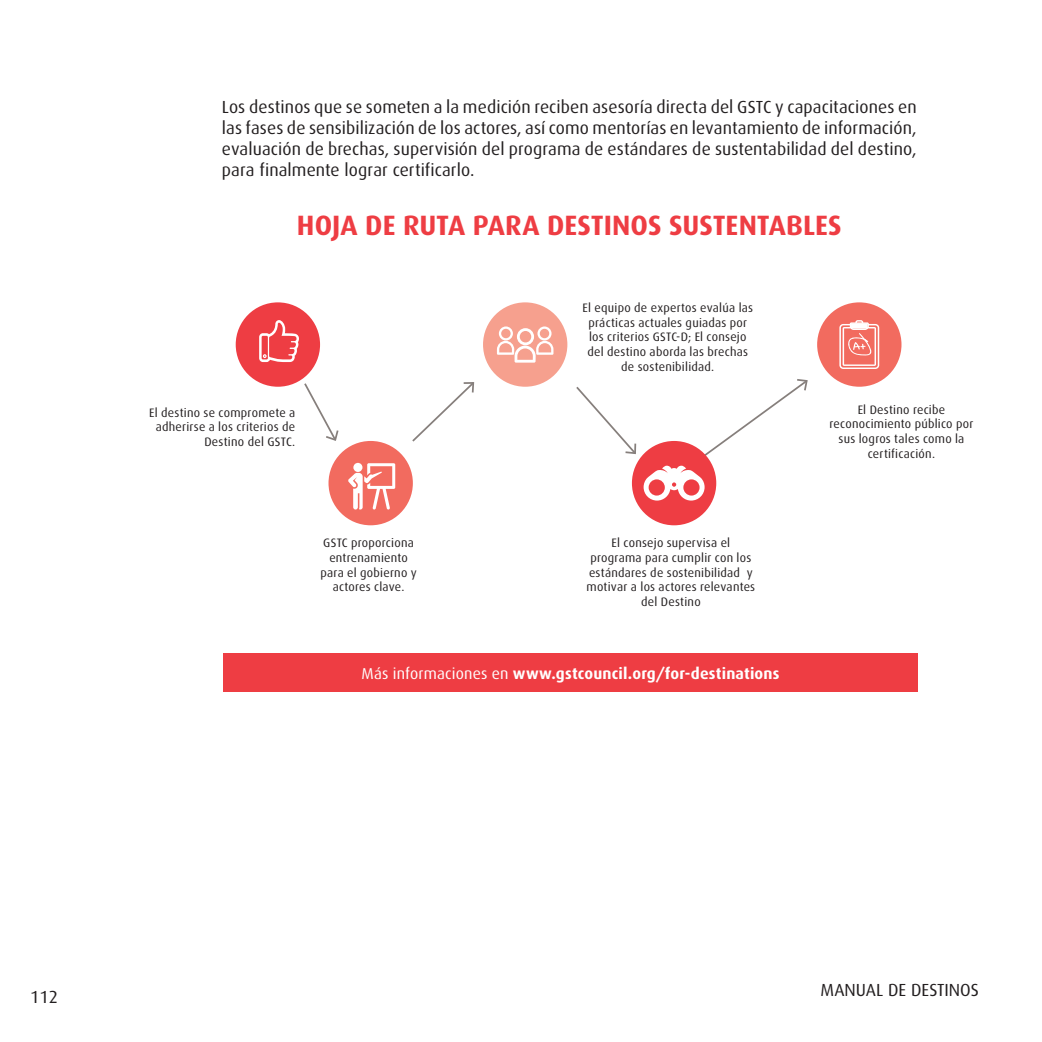
<style>
.page{position:relative;width:1042px;height:1042px;background:#fff}
.page>*{position:absolute;margin:0;border:0;box-sizing:border-box;transform-origin:0 0}
.t1{font:700 28px "Dax";color:#ee3d43}
.t2{font:17.5px/21px "Dax";letter-spacing:.005em;color:#231f20;text-align:justify}
.t3{font:700 15.75px "Dax";letter-spacing:.015em;color:#fff}
.t4{font:12.25px/14.7px "Dax";letter-spacing:.02em;color:#231f20;text-align:center}
.s1{font-weight:400}
</style>
<div class="page">
<div style="left:236px;top:302px;width:84px;height:85px;background:#ee3d43;border-radius:50%"></div>
<svg style="left:259px;top:320px;width:40px;height:42px"></svg>
<div style="left:328px;top:441px;width:85px;height:84px;background:#f26b5f;border-radius:50%"></div>
<svg style="left:348px;top:463px;width:47px;height:46px"></svg>
<div style="left:817px;top:302px;width:84px;height:85px;background:#f26b5f;border-radius:50%"></div>
<svg style="left:839px;top:320px;width:40px;height:49px"></svg>
<div style="left:851px;top:323px;width:16px;height:6px;border:4px solid #fff"></div>
<svg style="left:304px;top:383px;width:35px;height:58px"></svg>
<svg style="left:412px;top:382px;width:63px;height:60px"></svg>
<svg style="left:576px;top:387px;width:61px;height:68px"></svg>
<div style="left:483px;top:302px;width:84px;height:85px;background:#f6a08e;border-radius:50%"></div>
<svg style="left:497px;top:326px;width:56px;height:37px"></svg>
<svg style="left:701px;top:379px;width:107px;height:80px"></svg>
<div style="left:632px;top:441px;width:84px;height:84px;background:#ee3d43;border-radius:50%"></div>
<svg style="left:643px;top:466px;width:61px;height:34px"></svg>
<div style="left:223px;top:653px;width:695px;height:39px;background:#ee3d43"></div>
<p class="t2" style="left:222px;top:96px;width:696px">Los destinos que se someten a la medición reciben asesoría directa del GSTC y capacitaciones en las fases de sensibilización de los actores, así como mentorías en levantamiento de información, evaluación de brechas, supervisión del programa de estándares de sustentabilidad del destino, para finalmente lograr certificarlo.</p>
<h1 class="t1" style="left:297px;top:210px;width:546px">HOJA DE RUTA PARA DESTINOS SUSTENTABLES</h1>
<p class="t4" style="left:149px;top:405px;width:148px;text-align:right">El destino se compromete a adherirse a los criterios de<br>Destino del GSTC.</p>
<p class="t4" style="left:582px;top:300px;width:172px">El equipo de expertos evalúa las prácticas actuales guiadas por los criterios GSTC-D; El consejo del destino aborda las brechas de sostenibilidad.</p>
<p class="t4" style="left:320px;top:536px;width:98px">GSTC proporciona entrenamiento para el gobierno y actores clave.</p>
<p class="t4" style="left:586px;top:536px;width:170px">El consejo supervisa el programa para cumplir con los estándares de sostenibilidad y motivar a los actores relevantes del Destino</p>
<p class="t3" style="left:362px;top:664px;width:419px"><span class="s1">Más informaciones en</span> www.gstcouncil.org/for-destinations</p>
<p class="t4" style="left:829px;top:402px;width:145px">El Destino recibe reconocimiento público por sus logros tales como la certificación.</p>
<h2 class="t2" style="left:30px;top:987px;width:29px">112</h2>
<h2 class="t2" style="left:820px;top:979px;width:160px">MANUAL DE DESTINOS</h2>
</div>
